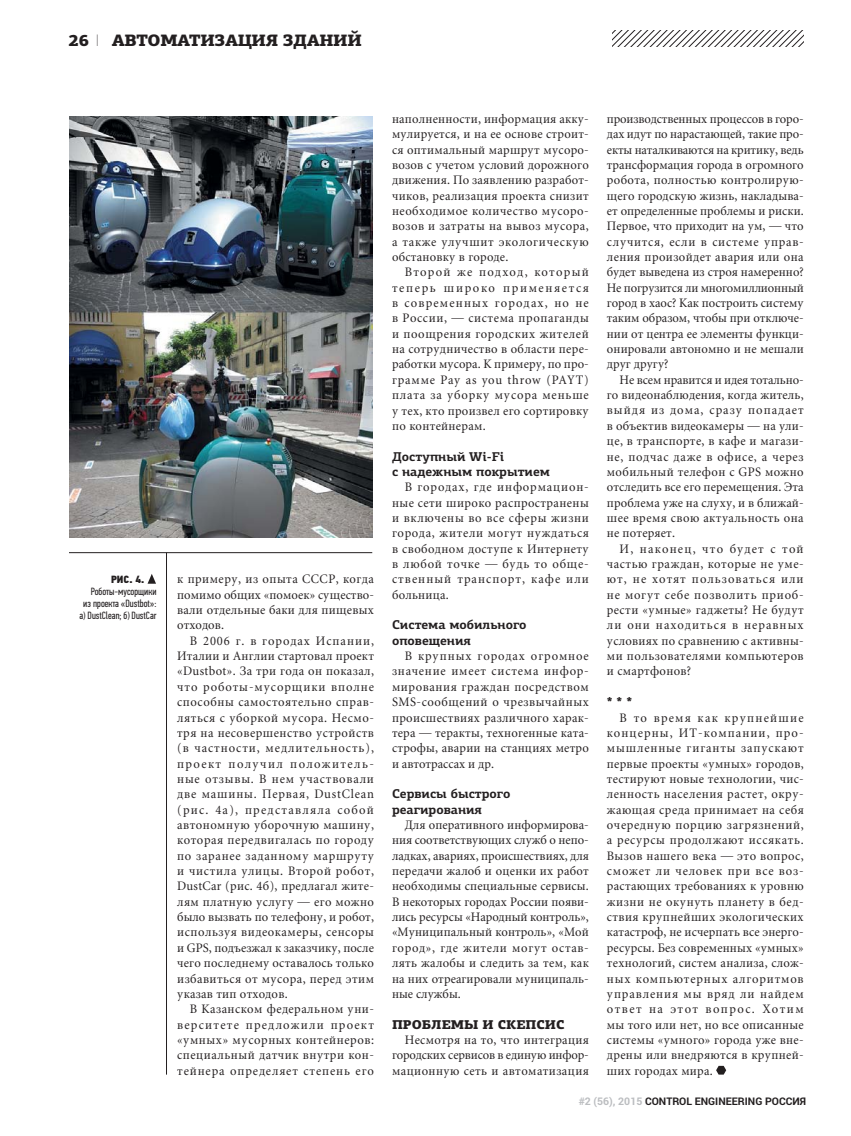
<style>
.page{position:relative;width:851px;height:1136px;background:#fff}
.page>*{position:absolute;margin:0;border:0;box-sizing:border-box;transform-origin:0 0}
.t1{font:900 16.5px "PF Agora Slab Pro";letter-spacing:-.02em;color:#231f20}
.t2{font:12.75px/15.3px "Miniature";letter-spacing:.025em;color:#231f20;text-align:justify;scale:.96 1}
.t3{font:700 12.75px/15.3px "PF Agora Slab Pro";color:#231f20}
.t4{font:900 12.75px "PF Agora Slab Pro";color:#231f20}
.t5{font:10.5px/12px "PF Din Text Comp Pro";color:#231f20;text-align:right}
.t6{font:700 10.5px "Roboto";color:#231f20}
.t7{font:10.5px "PF Din Text Cond Pro X Black";color:#231f20}
.s1{font-family:"PF Din Text Pro";font-weight:100}
.s2{color:#bbbdc0}
</style>
<div class="page">
<svg style="left:612px;top:31px;width:191px;height:15px"></svg>
<svg style="left:716px;top:1065px;width:10px;height:9px"></svg>
<img style="left:69px;top:117px;width:303px;height:420px">
<svg style="left:148px;top:574px;width:8px;height:9px"></svg>
<hr style="left:69px;top:552px;width:303px;height:1px;background:#231f20">
<hr style="left:166px;top:552px;width:1px;height:522px;background:#231f20">
<p class="t1" style="left:69px;top:31px;width:32px">26 <span class="s1">I</span></p>
<p class="t1" style="left:112px;top:31px;width:251px">АВТОМАТИЗАЦИЯ ЗДАНИЙ</p>
<p class="t7" style="left:111px;top:573px;width:35px">РИС. 4.</p>
<p class="t5" style="left:79px;top:585px;width:78px">Роботы-мусорщики<br>из проекта «Dustbot»: а) DustClean; б) DustCar</p>
<p class="t2" style="left:177px;top:571px;width:206px">к примеру, из опыта СССР, когда помимо общих «помоек» существо&shy;вали отдельные баки для пищевых отходов.</p>
<p class="t2" style="left:177px;top:632px;width:206px;text-indent:13px">В 2006 г. в городах Испании, Италии и Англии стартовал проект «Dustbot». За три года он показал, что роботы-мусорщики вполне способны самостоятельно справ&shy;ляться с уборкой мусора. Несмо&shy;тря на несовершенство устройств (в частности, медлительность), проект получил положитель&shy;ные отзывы. В нем участвовали две машины. Первая, DustClean (рис. 4а), представляла собой автономную уборочную машину, которая передвигалась по городу по заранее заданному маршруту и чистила улицы. Второй робот, DustCar (рис. 4б), предлагал жите&shy;лям платную услугу — его можно было вызвать по телефону, и робот, используя видеокамеры, сенсоры и GPS, подъезжал к заказчику, после чего последнему оставалось только избавиться от мусора, перед этим указав тип отходов.</p>
<p class="t2" style="left:177px;top:1001px;width:206px;text-indent:13px">В Казанском федеральном уни&shy;верситете предложили проект «умных» мусорных контейнеров: специальный датчик внутри кон&shy;тейнера определяет степень его</p>
<p class="t2" style="left:392px;top:111px;width:206px">наполненности, информация акку&shy;мулируется, и на ее основе строит&shy;ся оптимальный маршрут мусоро&shy;возов с учетом условий дорожного движения. По заявлению разработ&shy;чиков, реализация проекта снизит необходимое количество мусоро&shy;возов и затраты на вывоз мусора, а также улучшит экологическую обстановку в городе.</p>
<p class="t2" style="left:392px;top:264px;width:206px;text-indent:13px">Второй же подход, который теперь широко применяется в современных городах, но не в России, — система пропаганды и поощрения городских жителей на сотрудничество в области пере&shy;работки мусора. К примеру, по про&shy;грамме Pay as you throw (PAYT) плата за уборку мусора меньше у тех, кто произвел его сортировку по контейнерам.</p>
<p class="t3" style="left:392px;top:448px;width:159px">Доступный Wi-Fi<br>с надежным покрытием</p>
<p class="t2" style="left:392px;top:479px;width:206px;text-indent:13px">В городах, где информацион&shy;ные сети широко распространены и включены во все сферы жизни города, жители могут нуждаться в свободном доступе к Интернету в любой точке — будь то обще&shy;ственный транспорт, кафе или больница.</p>
<p class="t3" style="left:392px;top:617px;width:136px">Система мобильного оповещения</p>
<p class="t2" style="left:392px;top:648px;width:206px;text-indent:13px">В крупных городах огромное значение имеет система инфор&shy;мирования граждан посредством SMS-сообщений о чрезвычайных происшествиях различного харак&shy;тера — теракты, техногенные ката&shy;строфы, аварии на станциях метро и автотрассах и др.</p>
<p class="t3" style="left:392px;top:786px;width:120px">Сервисы быстрого реагирования</p>
<p class="t2" style="left:392px;top:816px;width:206px;text-indent:13px">Для оперативного информирова&shy;ния соответствующих служб о непо&shy;ладках, авариях, происшествиях, для передачи жалоб и оценки их работ необходимы специальные сервисы.<br>В некоторых городах России появи&shy;лись ресурсы «Народный контроль», «Муниципальный контроль», «Мой город», где жители могут остав&shy;лять жалобы и следить за тем, как на них отреагировали муниципаль&shy;ные службы.</p>
<p class="t4" style="left:392px;top:1016px;width:174px">ПРОБЛЕМЫ И СКЕПСИС</p>
<p class="t2" style="left:392px;top:1031px;width:206px;text-indent:13px">Несмотря на то, что интеграция городских сервисов в единую инфор&shy;мационную сеть и автоматизация</p>
<p class="t2" style="left:606px;top:111px;width:206px">производственных процессов в горо&shy;дах идут по нарастающей, такие про&shy;екты наталкиваются на критику, ведь трансформация города в огромного робота, полностью контролирую&shy;щего городскую жизнь, накладыва&shy;ет определенные проблемы и риски.<br>Первое, что приходит на ум, — что случится, если в системе управ&shy;ления произойдет авария или она будет выведена из строя намеренно?<br>Не погрузится ли многомиллионный город в хаос? Как построить систему таким образом, чтобы при отключе&shy;нии от центра ее элементы функци&shy;онировали автономно и не мешали друг другу?</p>
<p class="t2" style="left:606px;top:372px;width:206px;text-indent:13px">Не всем нравится и идея тотально&shy;го видеонаблюдения, когда житель, выйдя из дома, сразу попадает в объектив видеокамеры — на ули&shy;це, в транспорте, в кафе и магази&shy;не, подчас даже в офисе, а через мобильный телефон с GPS можно отследить все его перемещения. Эта проблема уже на слуху, и в ближай&shy;шее время свою актуальность она не потеряет.</p>
<p class="t2" style="left:606px;top:540px;width:206px;text-indent:13px">И, наконец, что будет с той частью граждан, которые не уме&shy;ют, не хотят пользоваться или не могут себе позволить приоб&shy;рести «умные» гаджеты? Не будут ли они находиться в неравных условиях по сравнению с активны&shy;ми пользователями компьютеров и смартфонов?</p>
<p class="t4" style="left:606px;top:694px;width:27px">* * *</p>
<p class="t2" style="left:606px;top:709px;width:206px;text-indent:13px">В то время как крупнейшие концерны, ИT-компании, про&shy;мышленные гиганты запускают первые проекты «умных» городов, тестируют новые технологии, чис&shy;ленность населения растет, окру&shy;жающая среда принимает на себя очередную порцию загрязнений, а ресурсы продолжают иссякать.<br>Вызов нашего века — это вопрос, сможет ли человек при все воз&shy;растающих требованиях к уровню жизни не окунуть планету в бед&shy;ствия крупнейших экологических катастроф, не исчерпать все энерго&shy;ресурсы. Без современных «умных» технологий, систем анализа, слож&shy;ных компьютерных алгоритмов управления мы вряд ли найдем ответ на этот вопрос. Хотим мы того или нет, но все описанные системы «умного» города уже вне&shy;дрены или внедряются в крупней&shy;ших городах мира.</p>
<p class="t6" style="left:578px;top:1093px;width:229px"><span class="s2">#2 (56), 2015</span> CONTROL ENGINEERING РОССИЯ</p>
</div>
